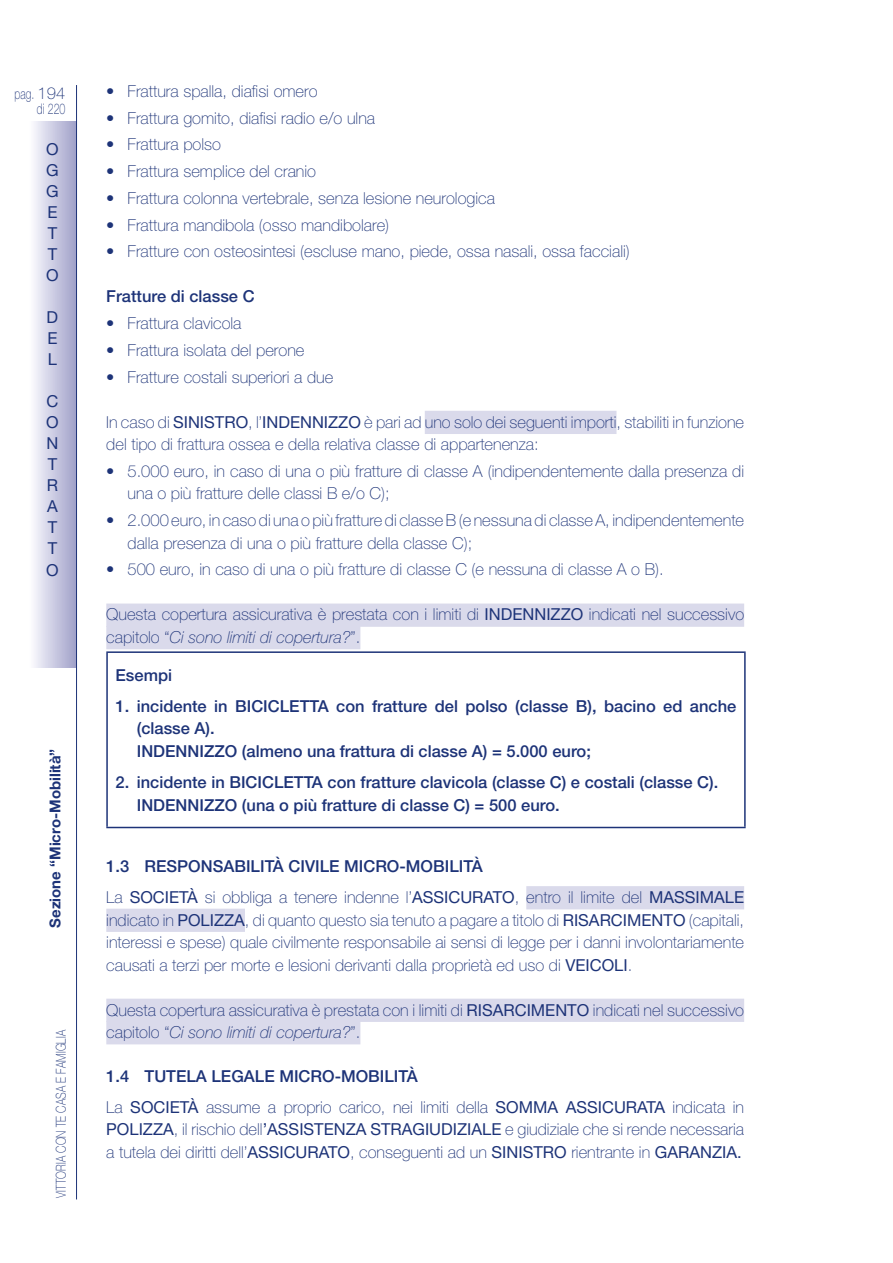
<style>
.page{position:relative;width:893px;height:1263px;background:#fff}
.page>*{position:absolute;margin:0;border:0;box-sizing:border-box;transform-origin:0 0}
.t1{font:100 16.5px/22.5px "Helvetica Neue LT Std";color:#1d3378}
.t2{font:500 16.5px/22.5px "Helvetica Neue LT Std";color:#1d3378}
.t3{font:16.5px/21px "Helvetica Neue LT Std";color:#1d3378;text-align:justify}
.t4{font:700 15px "Helvetica Neue LT Std";color:#1d3378}
.t5{font:100 14.7px/15px "Helvetica Neue LT Std";letter-spacing:.01em;color:#1d3378;text-align:right;scale:.71 1}
.t6{font:100 13.65px "Helvetica Neue LT Std";letter-spacing:.01em;color:#1d3378;scale:.77 1}
.s1{font-size:16.5px}
.s2{font-weight:400}
.s3{font-style:italic}
.s4{font-weight:500}
</style>
<div class="page">
<div style="left:425px;top:411px;width:191px;height:23px;background:#dadaeb"></div>
<div style="left:106px;top:603px;width:638px;height:24px;background:#dadaeb"></div>
<div style="left:106px;top:626px;width:254px;height:23px;background:#dadaeb"></div>
<div style="left:526px;top:886px;width:218px;height:23px;background:#dadaeb"></div>
<div style="left:106px;top:909px;width:139px;height:23px;background:#dadaeb"></div>
<div style="left:106px;top:999px;width:638px;height:23px;background:#dadaeb"></div>
<div style="left:106px;top:1021px;width:254px;height:23px;background:#dadaeb"></div>
<hr style="left:106px;top:651px;width:640px;height:2px;background:#1d3378">
<hr style="left:106px;top:653px;width:2px;height:174px;background:#1d3378">
<hr style="left:744px;top:653px;width:2px;height:174px;background:#1d3378">
<hr style="left:106px;top:827px;width:640px;height:1px;background:#1d3378">
<div style="left:28px;top:121px;width:49px;height:546px;background:linear-gradient(to right,#fff,#9e9fc8)"></div>
<hr style="left:76px;top:85px;width:1px;height:1114px;background:#1d3378">
<p class="t5" style="left:15px;top:86px;width:73px">pag. <span class="s1">194 </span>di 220</p>
<p class="t3" style="left:46px;top:139px;width:14px">O G G E T T O</p>
<p class="t3" style="left:47px;top:307px;width:13px">D E L</p>
<p class="t3" style="left:46px;top:391px;width:14px">C O N T R A T T O</p>
<p class="t4" style="left:46px;top:928px;width:181px;rotate:-90deg">Sezione “Micro-Mobilità”</p>
<p class="t6" style="left:53px;top:1198px;width:219px;rotate:-90deg">VITTORIA CON TE CASA E FAMIGLIA</p>
<p class="t1" style="left:106px;top:80px;width:213px">• Frattura spalla, diafisi omero</p>
<p class="t1" style="left:106px;top:106px;width:270px">• Frattura gomito, diafisi radio e/o ulna</p>
<p class="t1" style="left:106px;top:133px;width:116px">• Frattura polso</p>
<p class="t1" style="left:106px;top:160px;width:211px">• Frattura semplice del cranio</p>
<p class="t1" style="left:106px;top:187px;width:390px">• Frattura colonna vertebrale, senza lesione neurologica</p>
<p class="t1" style="left:106px;top:213px;width:284px">• Frattura mandibola (osso mandibolare)</p>
<p class="t1" style="left:106px;top:240px;width:525px">• Fratture con osteosintesi (escluse mano, piede, ossa nasali, ossa facciali)</p>
<p class="t2" style="left:106px;top:285px;width:150px">Fratture di classe C</p>
<p class="t1" style="left:106px;top:312px;width:137px">• Frattura clavicola</p>
<p class="t1" style="left:106px;top:339px;width:200px">• Frattura isolata del perone</p>
<p class="t1" style="left:106px;top:365px;width:228px">• Fratture costali superiori a due</p>
<p class="t1" style="left:106px;top:410px;width:639px">In caso di <span class="s2">SINISTRO</span>, l’<span class="s2">INDENNIZZO</span> è pari ad uno solo dei seguenti importi, stabiliti in funzione del tipo di frattura ossea e della relativa classe di appartenenza:</p>
<p class="t1" style="left:128px;top:460px;width:618px;text-indent:-21px">• 5.000 euro, in caso di una o più fratture di classe A (indipendentemente dalla presenza di una o più fratture delle classi B e/o C);</p>
<p class="t1" style="left:128px;top:509px;width:618px;text-indent:-21px">• 2.000 euro, in caso di una o più fratture di classe B (e nessuna di classe A, indipendentemente dalla presenza di una o più fratture della classe C);</p>
<p class="t1" style="left:106px;top:558px;width:559px">• 500 euro, in caso di una o più fratture di classe C (e nessuna di classe A o B).</p>
<p class="t1" style="left:106px;top:603px;width:639px">Questa copertura assicurativa è prestata con i limiti di <span class="s2">INDENNIZZO</span> indicati nel successivo capitolo “<span class="s3">Ci sono limiti di copertura?</span>”.</p>
<p class="t2" style="left:116px;top:664px;width:58px">Esempi</p>
<p class="t2" style="left:137px;top:695px;width:601px;text-indent:-21px">1. incidente in BICICLETTA con fratture del polso (classe B), bacino ed anche (classe A).<br>INDENNIZZO (almeno una frattura di classe A) = 5.000 euro;</p>
<p class="t2" style="left:137px;top:771px;width:583px;text-indent:-21px">2. incidente in BICICLETTA con fratture clavicola (classe C) e costali (classe C).<br>INDENNIZZO (una o più fratture di classe C) = 500 euro.</p>
<p class="t1" style="left:106px;top:851px;width:639px;line-height:31px"><span class="s4">1.3 RESPONSABILITÀ CIVILE MICRO-MOBILITÀ<br></span>La <span class="s2">SOCIETÀ</span> si obbliga a tenere indenne l’<span class="s2">ASSICURATO</span>, entro il limite del <span class="s2">MASSIMALE</span></p>
<p class="t1" style="left:106px;top:908px;width:639px;text-align:justify">indicato in <span class="s2">POLIZZA</span>, di quanto questo sia tenuto a pagare a titolo di <span class="s2">RISARCIMENTO</span> (capitali, interessi e spese) quale civilmente responsabile ai sensi di legge per i danni involontariamente causati a terzi per morte e lesioni derivanti dalla proprietà ed uso di <span class="s2">VEICOLI</span>.</p>
<p class="t1" style="left:106px;top:998px;width:639px">Questa copertura assicurativa è prestata con i limiti di <span class="s2">RISARCIMENTO</span> indicati nel successivo capitolo “<span class="s3">Ci sono limiti di copertura?</span>”.</p>
<p class="t1" style="left:106px;top:1060px;width:639px;line-height:31px"><span class="s4">1.4 TUTELA LEGALE MICRO-MOBILITÀ<br></span>La <span class="s2">SOCIETÀ</span> assume a proprio carico, nei limiti della <span class="s2">SOMMA ASSICURATA</span> indicata in</p>
<p class="t1" style="left:106px;top:1118px;width:639px"><span class="s2">POLIZZA</span>, il rischio dell<span class="s2">’ASSISTENZA STRAGIUDIZIALE</span> e giudiziale che si rende necessaria a tutela dei diritti dell’<span class="s2">ASSICURATO</span>, conseguenti ad un <span class="s2">SINISTRO</span> rientrante in <span class="s2">GARANZIA.</span></p>
</div>
